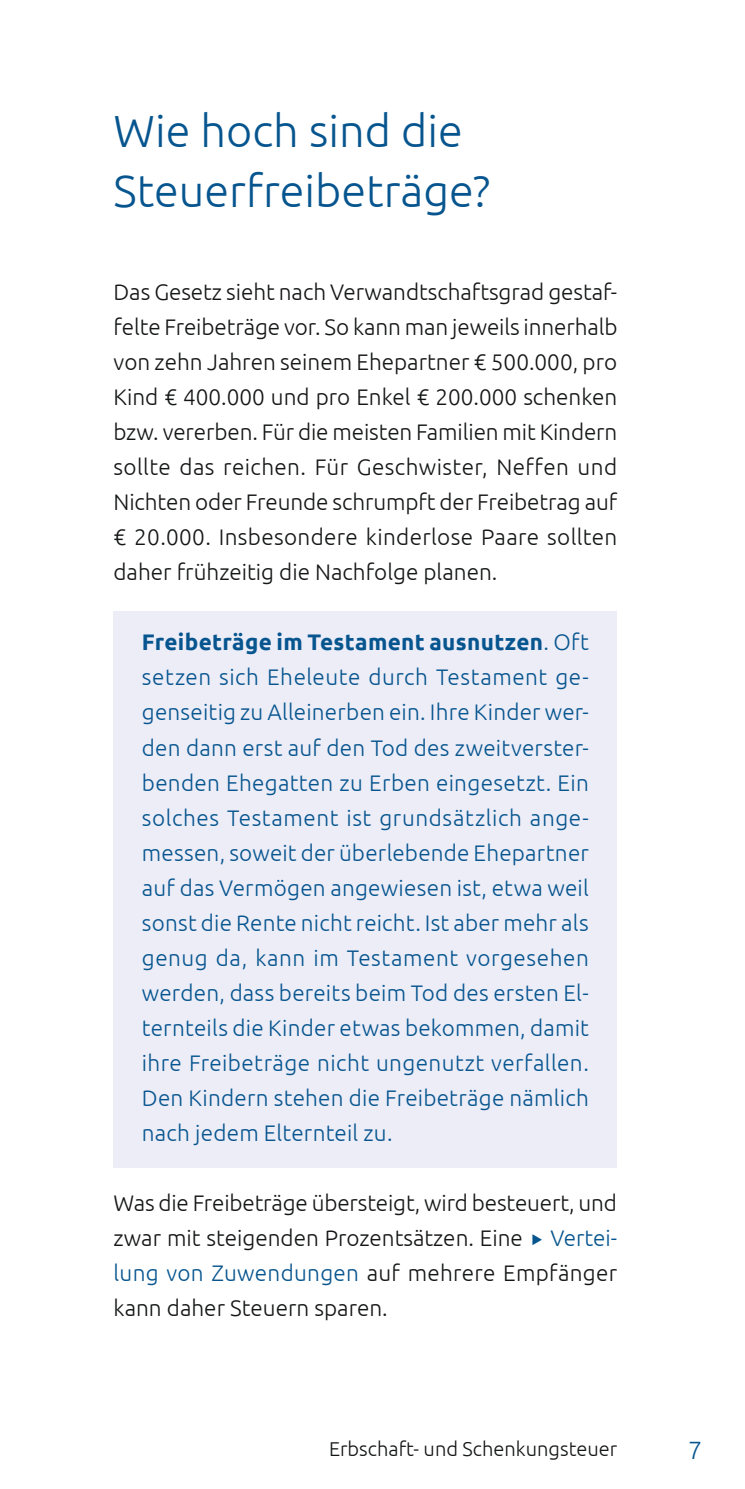
<style>
.page{position:relative;width:745px;height:1489px;background:#fff}
.page>*{position:absolute;margin:0;border:0;box-sizing:border-box;transform-origin:0 0}
.t1{font:300 45px/60px "Ubuntu";color:#07558f}
.t2{font:300 25px "Ubuntu";color:#07558f}
.t3{font:300 22.5px/35px "Ubuntu";letter-spacing:.01em;color:#07558f;text-align:justify}
.t4{font:300 22.5px/35px "Ubuntu";color:#151616;text-align:justify}
.t5{font:300 20px "Ubuntu";color:#151616}
.s1{font-weight:700}
.s2{color:#07558f}
</style>
<div class="page">
<div style="left:113px;top:611px;width:504px;height:556px;background:#ecedf7"></div>
<h1 class="t1" style="left:113px;top:99px;width:378px">Wie hoch sind die<br>Steuerfreibeträge?</h1>
<p class="t4" style="left:113px;top:274px;width:505px">Das Gesetz sieht nach Verwandtschaftsgrad gestaf&shy;felte Freibeträge vor. So kann man jeweils innerhalb von zehn Jahren seinem Ehepartner € 500.000, pro Kind € 400.000 und pro Enkel € 200.000 schenken bzw. vererben. Für die meisten Familien mit Kindern sollte das reichen. Für Geschwister, Neffen und Nichten oder Freunde schrumpft der Freibetrag auf € 20.000. Insbesondere kinderlose Paare sollten daher frühzeitig die Nachfolge planen.</p>
<p class="t3" style="left:142px;top:624px;width:448px"><span class="s1">Freibeträge im Testament ausnutzen</span>. Oft setzen sich Eheleute durch Testament ge&shy;genseitig zu Alleinerben ein. Ihre Kinder wer&shy;den dann erst auf den Tod des zweitverster&shy;benden Ehegatten zu Erben eingesetzt. Ein solches Testament ist grundsätzlich ange&shy;messen, soweit der überlebende Ehepartner auf das Vermögen angewiesen ist, etwa weil sonst die Rente nicht reicht. Ist aber mehr als genug da, kann im Testament vorgesehen werden, dass bereits beim Tod des ersten El&shy;ternteils die Kinder etwas bekommen, damit ihre Freibeträge nicht ungenutzt verfallen.<br>Den Kindern stehen die Freibeträge nämlich nach jedem Elternteil zu.</p>
<p class="t4" style="left:113px;top:1184px;width:505px">Was die Freibeträge übersteigt, wird besteuert, und zwar mit steigenden Prozentsätzen. Eine <span class="s2">Vertei&shy;lung von Zuwendungen</span> auf mehrere Empfänger kann daher Steuern sparen.</p>
<p class="t5" style="left:329px;top:1436px;width:289px">Erbschaft- und Schenkungsteuer</p>
<p class="t2" style="left:687px;top:1434px;width:16px">7</p>
</div>
